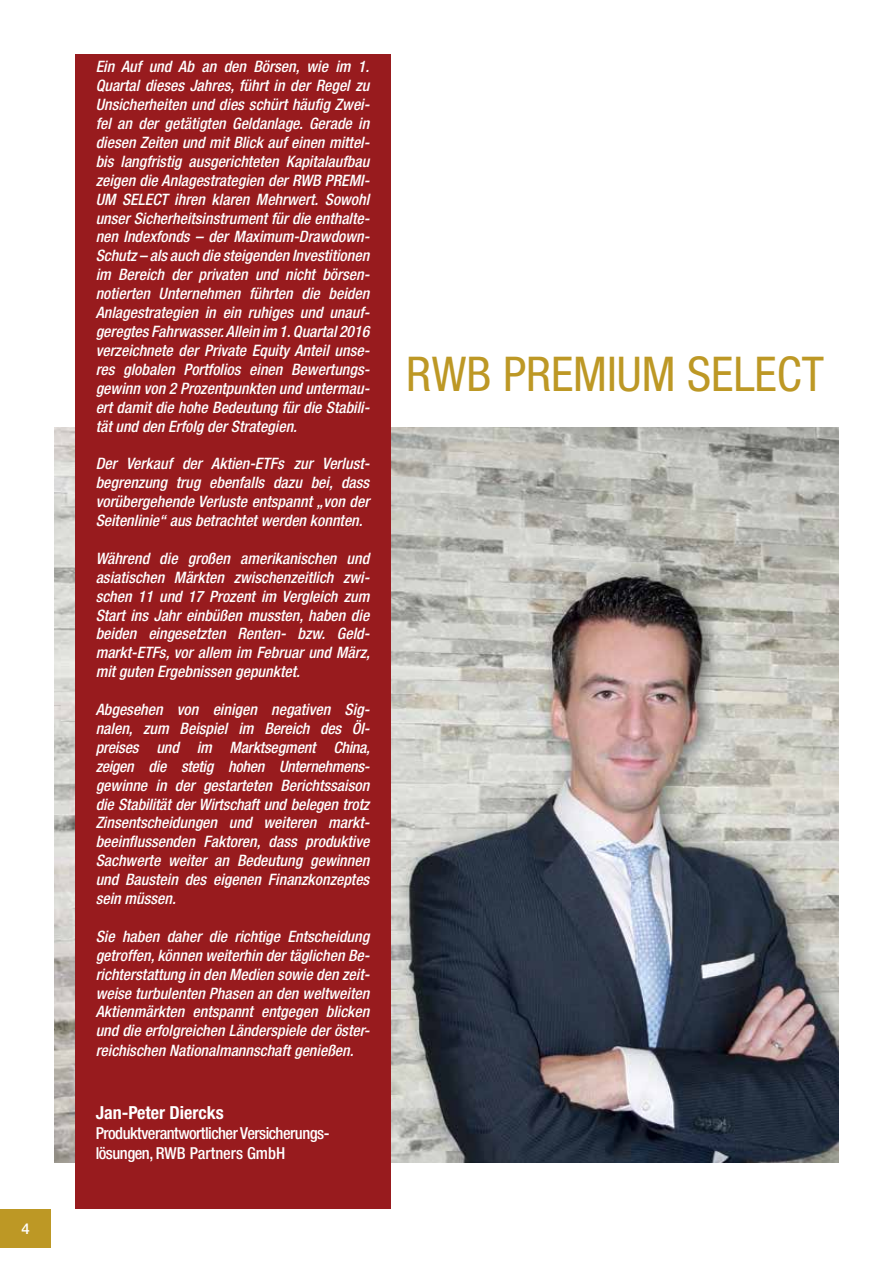
<style>
.page{position:relative;width:893px;height:1263px;background:#fff}
.page>*{position:absolute;margin:0;border:0;box-sizing:border-box;transform-origin:0 0}
.t1{font:condensed 48px "Helvetica Neue LT Pro";color:#bd9825}
.t2{font:700 condensed 18px "Helvetica Neue LT Pro";color:#fff}
.t3{font:500 condensed 16.5px/19.8px "Helvetica Neue LT Pro";letter-spacing:-.03em;color:#fff}
.t4{font:italic 500 condensed 15.75px/18.9px "Helvetica Neue LT Pro";color:#fff;text-align:justify}
.t5{font:500 15px "Helvetica Neue LT Pro";color:#fff}
</style>
<div class="page">
<div style="left:0;top:1210px;width:51px;height:38px;background:#bd9825"></div>
<img style="left:54px;top:427px;width:21px;height:735px">
<img style="left:391px;top:427px;width:448px;height:735px">
<div style="left:75px;top:54px;width:316px;height:1155px;background:#981b1e"></div>
<p class="t5" style="left:21px;top:1220px;width:10px">4</p>
<p class="t4" style="left:96px;top:57px;width:276px">Ein Auf und Ab an den Börsen, wie im 1.<br>Quartal dieses Jahres, führt in der Regel zu Unsicherheiten und dies schürt häufig Zwei&shy;fel an der getätigten Geldanlage. Gerade in diesen Zeiten und mit Blick auf einen mittel&shy;bis langfristig ausgerichteten Kapitalaufbau zeigen die Anlagestrategien der RWB PREMI-UM SELECT ihren klaren Mehrwert. Sowohl unser Sicherheitsinstrument für die enthalte&shy;nen Indexfonds – der Maximum-Drawdown-Schutz – als auch die steigenden Investitionen im Bereich der privaten und nicht börsen&shy;notierten Unternehmen führten die beiden Anlagestrategien in ein ruhiges und unauf&shy;geregtes Fahrwasser. Allein im 1. Quartal 2016 verzeichnete der Private Equity Anteil unse&shy;res globalen Portfolios einen Bewertungs&shy;gewinn von 2 Prozentpunkten und untermau&shy;ert damit die hohe Bedeutung für die Stabili&shy;tät und den Erfolg der Strategien.</p>
<p class="t4" style="left:96px;top:454px;width:276px">Der Verkauf der Aktien-ETFs zur Verlust&shy;begrenzung trug ebenfalls dazu bei, dass vorübergehende Verluste entspannt „von der Seitenlinie“ aus betrachtet werden konnten.</p>
<p class="t4" style="left:96px;top:549px;width:276px">Während die großen amerikanischen und asiatischen Märkten zwischenzeitlich zwi&shy;schen 11 und 17 Prozent im Vergleich zum Start ins Jahr einbüßen mussten, haben die beiden eingesetzten Renten- bzw. Geld&shy;markt-ETFs, vor allem im Februar und März, mit guten Ergebnissen gepunktet.</p>
<p class="t4" style="left:96px;top:700px;width:276px">Abgesehen von einigen negativen Sig&shy;nalen, zum Beispiel im Bereich des Öl&shy;preises und im Marktsegment China, zeigen die stetig hohen Unternehmens&shy;gewinne in der gestarteten Berichtssaison die Stabilität der Wirtschaft und belegen trotz Zinsentscheidungen und weiteren markt&shy;beeinflussenden Faktoren, dass produktive Sachwerte weiter an Bedeutung gewinnen und Baustein des eigenen Finanzkonzeptes sein müssen.</p>
<p class="t4" style="left:96px;top:927px;width:276px">Sie haben daher die richtige Entscheidung getroffen, können weiterhin der täglichen Be&shy;richterstattung in den Medien sowie den zeit&shy;weise turbulenten Phasen an den weltweiten Aktienmärkten entspannt entgegen blicken und die erfolgreichen Länderspiele der öster&shy;reichischen Nationalmannschaft genießen.</p>
<p class="t2" style="left:96px;top:1102px;width:130px">Jan-Peter Diercks</p>
<p class="t3" style="left:96px;top:1123px;width:235px">Produktverantwortlicher Versicherungs&shy;lösungen, RWB Partners GmbH</p>
<h1 class="t1" style="left:406px;top:346px;width:419px">RWB PREMIUM SELECT</h1>
</div>
